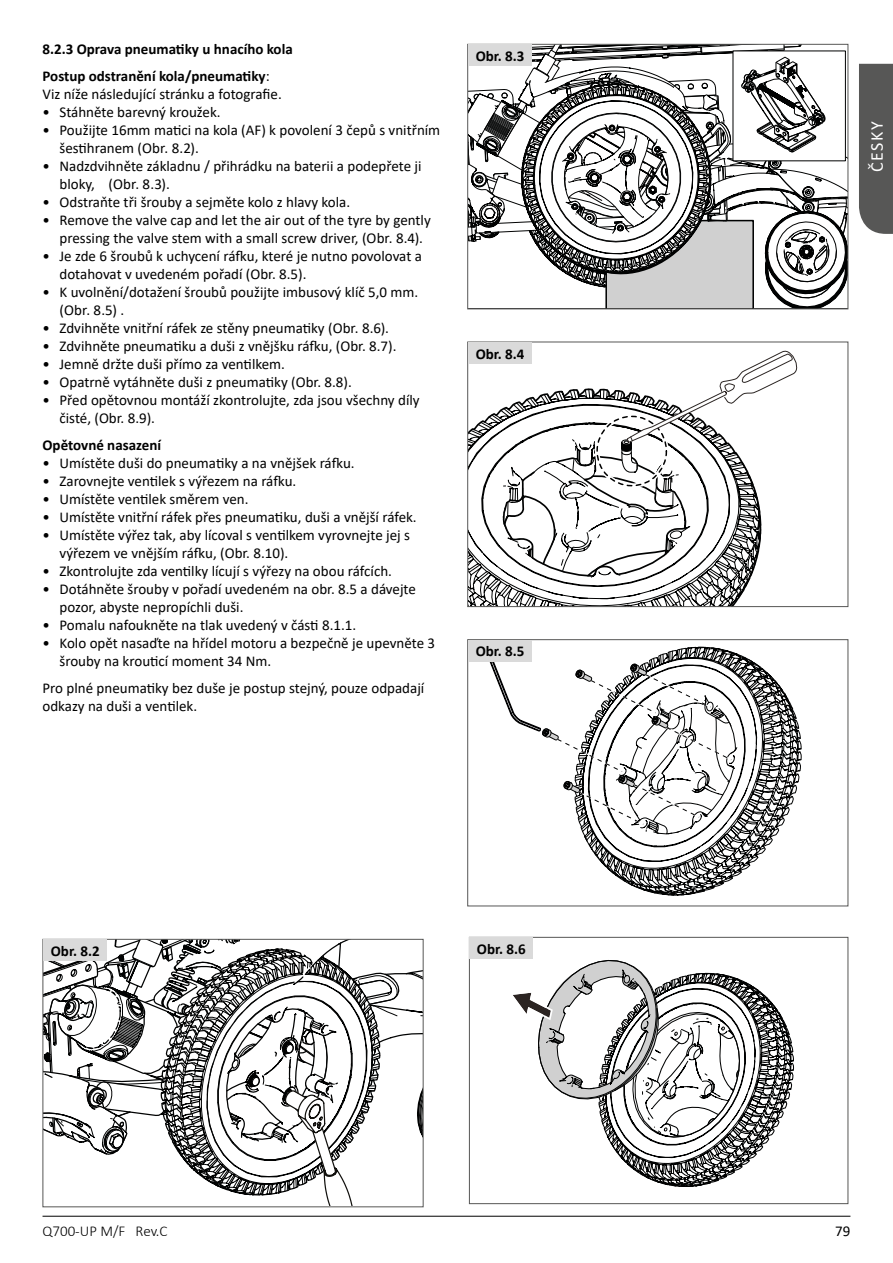
<style>
.page{position:relative;width:893px;height:1263px;background:#fff}
.page>*{position:absolute;margin:0;border:0;box-sizing:border-box;transform-origin:0 0}
.t1{font:18px "Calibri";letter-spacing:.08em;color:#fff}
.t2{font:15px/18px "Calibri";color:#000}
.t3{font:700 15px/27px "Calibri";color:#000}
.t4{font:300 15px "Calibri";color:#000}
.s1{font-weight:400}
</style>
<div class="page">
<hr style="left:43px;top:1216px;width:807px;height:1px;background:#000">
<div style="left:859px;top:64px;width:34px;height:170px;background:#575756"></div>
<svg style="left:160px;top:1207px;width:270px;height:10px"></svg>
<svg style="left:42px;top:938px;width:382px;height:269px"></svg>
<svg style="left:469px;top:936px;width:380px;height:268px"></svg>
<svg style="left:467px;top:341px;width:382px;height:266px"></svg>
<svg style="left:467px;top:639px;width:382px;height:268px"></svg>
<svg style="left:467px;top:44px;width:382px;height:266px"></svg>
<div style="left:43px;top:940px;width:64px;height:21px;background:#dadada"></div>
<div style="left:468px;top:45px;width:64px;height:21px;background:#dadada"></div>
<div style="left:468px;top:342px;width:64px;height:22px;background:#dadada"></div>
<div style="left:468px;top:640px;width:64px;height:21px;background:#dadada"></div>
<div style="left:469px;top:937px;width:64px;height:22px;background:#dadada"></div>
<svg style="left:486px;top:640px;width:308px;height:548px"></svg>
<p class="t3" style="left:43px;top:35px;width:252px">8.2.3 Oprava pneumatiky u hnacího kola<br>Postup odstranění kola/pneumatiky<span class="s1">:</span></p>
<p class="t2" style="left:43px;top:85px;width:241px">Viz níže následující stránku a fotografie.</p>
<p class="t2" style="left:43px;top:103px;width:180px">• Stáhněte barevný kroužek.</p>
<p class="t2" style="left:60px;top:121px;width:382px;text-indent:-17px">• Použijte 16mm matici na kola (AF) k povolení 3 čepů s vnitřním šestihranem (Obr. 8.2).</p>
<p class="t2" style="left:60px;top:157px;width:364px;text-indent:-17px">• Nadzdvihněte základnu / přihrádku na baterii a podepřete ji bloky, (Obr. 8.3).</p>
<p class="t2" style="left:43px;top:193px;width:309px">• Odstraňte tři šrouby a sejměte kolo z hlavy kola.</p>
<p class="t2" style="left:60px;top:211px;width:373px;text-indent:-17px">• Remove the valve cap and let the air out of the tyre by gently pressing the valve stem with a small screw driver, (Obr. 8.4).</p>
<p class="t2" style="left:60px;top:247px;width:364px;text-indent:-17px">• Je zde 6 šroubů k uchycení ráfku, které je nutno povolovat a dotahovat v uvedeném pořadí (Obr. 8.5).</p>
<p class="t2" style="left:60px;top:283px;width:360px;text-indent:-17px">• K uvolnění/dotažení šroubů použijte imbusový klíč 5,0 mm. (Obr. 8.5) .</p>
<p class="t2" style="left:43px;top:319px;width:348px">• Zdvihněte vnitřní ráfek ze stěny pneumatiky (Obr. 8.6).</p>
<p class="t2" style="left:43px;top:337px;width:356px">• Zdvihněte pneumatiku a duši z vnějšku ráfku, (Obr. 8.7).</p>
<p class="t2" style="left:43px;top:355px;width:244px">• Jemně držte duši přímo za ventilkem.</p>
<p class="t2" style="left:43px;top:373px;width:311px">• Opatrně vytáhněte duši z pneumatiky (Obr. 8.8).</p>
<p class="t2" style="left:60px;top:391px;width:362px;text-indent:-17px">• Před opětovnou montáží zkontrolujte, zda jsou všechny díly čisté, (Obr. 8.9).</p>
<p class="t3" style="left:43px;top:431px;width:120px">Opětovné nasazení</p>
<p class="t2" style="left:43px;top:454px;width:314px">• Umístěte duši do pneumatiky a na vnějšek ráfku.</p>
<p class="t2" style="left:43px;top:472px;width:255px">• Zarovnejte ventilek s výřezem na ráfku.</p>
<p class="t2" style="left:43px;top:490px;width:207px">• Umístěte ventilek směrem ven.</p>
<p class="t2" style="left:43px;top:508px;width:376px">• Umístěte vnitřní ráfek přes pneumatiku, duši a vnější ráfek.</p>
<p class="t2" style="left:60px;top:526px;width:352px;text-indent:-17px">• Umístěte výřez tak, aby lícoval s ventilkem vyrovnejte jej s výřezem ve vnějším ráfku, (Obr. 8.10).</p>
<p class="t2" style="left:43px;top:562px;width:351px">• Zkontrolujte zda ventilky lícují s výřezy na obou ráfcích.</p>
<p class="t2" style="left:60px;top:580px;width:358px;text-indent:-17px">• Dotáhněte šrouby v pořadí uvedeném na obr. 8.5 a dávejte pozor, abyste nepropíchli duši.</p>
<p class="t2" style="left:43px;top:616px;width:315px">• Pomalu nafoukněte na tlak uvedený v části 8.1.1.</p>
<p class="t2" style="left:60px;top:634px;width:377px;text-indent:-17px">• Kolo opět nasaďte na hřídel motoru a bezpečně je upevněte 3 šrouby na krouticí moment 34 Nm.</p>
<p class="t2" style="left:43px;top:679px;width:383px">Pro plné pneumatiky bez duše je postup stejný, pouze odpadají odkazy na duši a ventilek.</p>
<p class="t3" style="left:476px;top:42px;width:50px">Obr. 8.3</p>
<p class="t3" style="left:476px;top:340px;width:50px">Obr. 8.4</p>
<p class="t3" style="left:476px;top:638px;width:50px">Obr. 8.5</p>
<p class="t3" style="left:51px;top:937px;width:50px">Obr. 8.2</p>
<p class="t3" style="left:477px;top:935px;width:50px">Obr. 8.6</p>
<p class="t1" style="left:864px;top:172px;width:52px;rotate:-90deg">ČESKY</p>
<p class="t4" style="left:43px;top:1222px;width:126px">Q700-UP M/F Rev.C</p>
<p class="t2" style="left:835px;top:1221px;width:17px">79</p>
</div>
